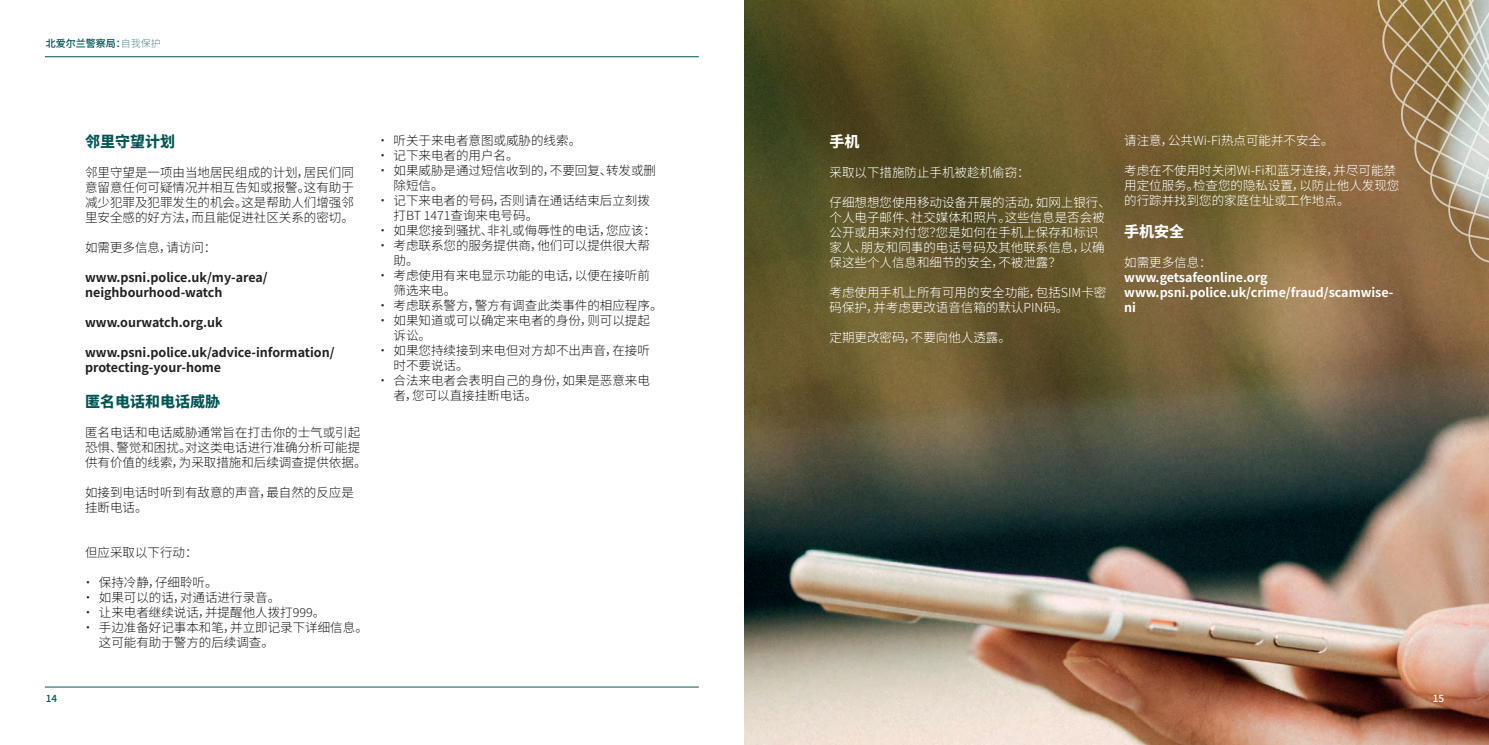
<style>
.page{position:relative;width:1489px;height:745px;background:#fff}
.page>*{position:absolute;margin:0;border:0;box-sizing:border-box;transform-origin:0 0}
.BODY{font:800 15px "Noto Sans SC";color:#005553}
.BODY-2{font:800 15px "Noto Sans SC";color:#fff}
.BODY_BULLETS{font:300 12.5px/15px "Noto Sans SC";color:#231f20}
.BODY-3{font:300 12.5px/15px "Noto Sans SC";color:#fff}
.BODY-4{font:300 12.5px/15px "Noto Sans SC";color:#231f20}
.BODY-5{font:700 12.5px/15px "Noto Sans SC";color:#231f20}
.BODY-6{font:700 12.5px/15px "Noto Sans SC";color:#fff}
.t1{font:500 10px "Noto Sans SC";color:#005553}
.t2{font:500 10px "Noto Sans SC";color:#fff}
.s1{font-weight:100}
</style>
<div class="page">
<hr style="left:45px;top:56px;width:653px;height:1px;background:#005553">
<hr style="left:45px;top:686px;width:653px;height:1px;background:#005553">
<img style="left:744px;top:0;width:744px;height:744px">
<svg style="left:1375px;top:0;width:4px;height:415px;background:#8b6944"></svg>
<svg style="left:1379px;top:0;width:109px;height:416px"></svg>
<svg style="left:1381px;top:0;width:108px;height:410px;background:#947b5a"></svg>
<p class="t1" style="left:46px;top:37px;width:116px">北爱尔兰警察局：<span class="s1">自我保护</span></p>
<p class="t1" style="left:46px;top:692px;width:13px">14</p>
<p class="BODY" style="left:85px;top:133px;width:91px">邻里守望计划</p>
<p class="BODY-4" style="left:85px;top:165px;width:270px;text-align:justify">邻里守望是一项由当地居民组成的计划，居民们同意留意任何可疑情况并相互告知或报警。这有助于减少犯罪及犯罪发生的机会。这是帮助人们增强邻里安全感的好方法，而且能促进社区关系的密切。</p>
<p class="BODY-4" style="left:85px;top:240px;width:133px">如需更多信息，请访问：</p>
<p class="BODY-5" style="left:85px;top:270px;width:184px">www.psni.police.uk/my-area/ neighbourhood-watch</p>
<p class="BODY-5" style="left:85px;top:315px;width:139px">www.ourwatch.org.uk</p>
<p class="BODY-5" style="left:85px;top:345px;width:251px">www.psni.police.uk/advice-information/ protecting-your-home</p>
<p class="BODY" style="left:85px;top:393px;width:136px">匿名电话和电话威胁</p>
<p class="BODY-4" style="left:85px;top:425px;width:283px">匿名电话和电话威胁通常旨在打击你的士气或引起恐惧、警觉和困扰。对这类电话进行准确分析可能提供有价值的线索，为采取措施和后续调查提供依据。</p>
<p class="BODY-4" style="left:85px;top:485px;width:270px">如接到电话时听到有敌意的声音，最自然的反应是挂断电话。</p>
<p class="BODY-4" style="left:85px;top:545px;width:114px">但应采取以下行动：</p>
<p class="BODY_BULLETS" style="left:82px;top:575px;width:137px">• 保持冷静，仔细聆听。</p>
<p class="BODY_BULLETS" style="left:82px;top:590px;width:200px">• 如果可以的话，对通话进行录音。</p>
<p class="BODY_BULLETS" style="left:82px;top:605px;width:245px">• 让来电者继续说话，并提醒他人拨打999。</p>
<p class="BODY_BULLETS" style="left:99px;top:620px;width:270px;text-indent:-17px">• 手边准备好记事本和笔，并立即记录下详细信息。这可能有助于警方的后续调查。</p>
<p class="BODY_BULLETS" style="left:376px;top:133px;width:206px">• 听关于来电者意图或威胁的线索。</p>
<p class="BODY_BULLETS" style="left:376px;top:148px;width:144px">• 记下来电者的用户名。</p>
<p class="BODY_BULLETS" style="left:393px;top:163px;width:264px;text-indent:-17px">• 如果威胁是通过短信收到的，不要回复、转发或删除短信。</p>
<p class="BODY_BULLETS" style="left:393px;top:193px;width:258px;text-indent:-17px">• 记下来电者的号码，否则请在通话结束后立刻拨打BT 1471查询来电号码。</p>
<p class="BODY_BULLETS" style="left:376px;top:223px;width:281px">• 如果您接到骚扰、非礼或侮辱性的电话，您应该：</p>
<p class="BODY_BULLETS" style="left:393px;top:238px;width:258px;text-indent:-17px">• 考虑联系您的服务提供商，他们可以提供很大帮助。</p>
<p class="BODY_BULLETS" style="left:393px;top:268px;width:258px;text-indent:-17px">• 考虑使用有来电显示功能的电话，以便在接听前筛选来电。</p>
<p class="BODY_BULLETS" style="left:376px;top:298px;width:287px">• 考虑联系警方，警方有调查此类事件的相应程序。</p>
<p class="BODY_BULLETS" style="left:393px;top:313px;width:258px;text-indent:-17px">• 如果知道或可以确定来电者的身份，则可以提起诉讼。</p>
<p class="BODY_BULLETS" style="left:393px;top:343px;width:258px;text-indent:-17px">• 如果您持续接到来电但对方却不出声音，在接听时不要说话。</p>
<p class="BODY_BULLETS" style="left:393px;top:373px;width:258px;text-indent:-17px">• 合法来电者会表明自己的身份，如果是恶意来电者，您可以直接挂断电话。</p>
<p class="BODY-2" style="left:829px;top:133px;width:31px">手机</p>
<p class="BODY-3" style="left:829px;top:165px;width:201px">采取以下措施防止手机被趁机偷窃：</p>
<p class="BODY-3" style="left:829px;top:195px;width:283px">仔细想想您使用移动设备开展的活动，如网上银行、个人电子邮件、社交媒体和照片。这些信息是否会被公开或用来对付您？您是如何在手机上保存和标识家人、朋友和同事的电话号码及其他联系信息，以确保这些个人信息和细节的安全，不被泄露？</p>
<p class="BODY-3" style="left:829px;top:285px;width:278px">考虑使用手机上所有可用的安全功能，包括SIM卡密码保护，并考虑更改语音信箱的默认PIN码。</p>
<p class="BODY-3" style="left:829px;top:330px;width:183px">定期更改密码，不要向他人透露。</p>
<p class="BODY-3" style="left:1124px;top:133px;width:211px">请注意，公共Wi-Fi热点可能并不安全。</p>
<p class="BODY-3" style="left:1124px;top:163px;width:276px">考虑在不使用时关闭Wi-Fi和蓝牙连接，并尽可能禁用定位服务。检查您的隐私设置，以防止他人发现您的行踪并找到您的家庭住址或工作地点。</p>
<p class="BODY-2" style="left:1124px;top:223px;width:61px">手机安全</p>
<p class="BODY-3" style="left:1124px;top:255px;width:89px">如需更多信息：</p>
<p class="BODY-6" style="left:1124px;top:270px;width:145px">www.getsafeonline.org</p>
<p class="BODY-6" style="left:1124px;top:285px;width:271px">www.psni.police.uk/crime/fraud/scamwise&shy;ni</p>
<p class="t2" style="left:1432px;top:692px;width:13px">15</p>
</div>
